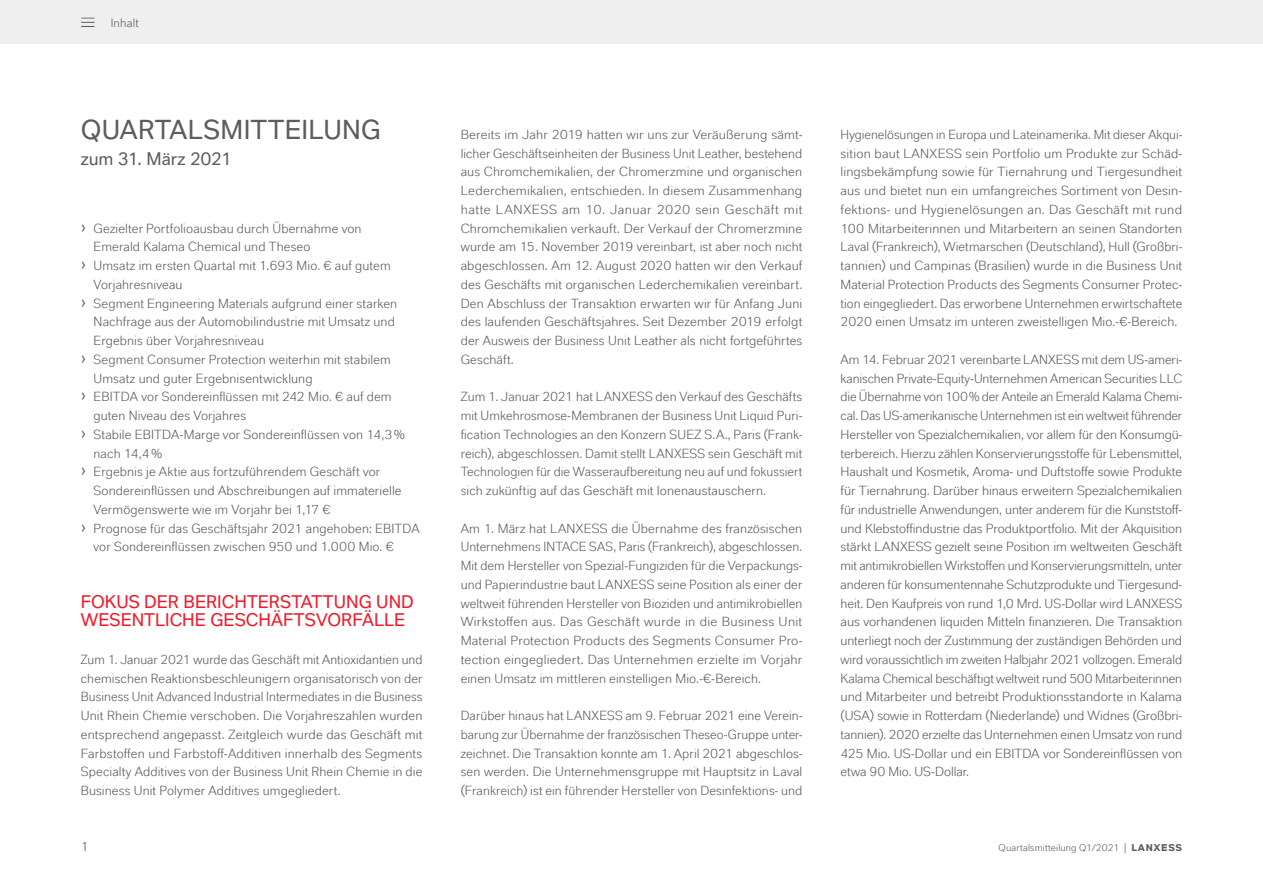
<style>
.page{position:relative;width:1263px;height:893px;background:#fff}
.page>*{position:absolute;margin:0;border:0;box-sizing:border-box;transform-origin:0 0}
.t1{font:27px "Lanxess Inverse";letter-spacing:.01em;color:#5c5d61}
.t2{font:18px/18.8px "Lanxess Inverse";letter-spacing:.005em;color:#f11a29}
.t3{font:18px "Lanxess Inverse";letter-spacing:-.01em;color:#5c5d61}
.t4{font:13.2px/18.8px "Lanxess";letter-spacing:.01em;color:#5c5d61;text-align:justify}
.t5{font:12px "Lanxess";letter-spacing:.01em;color:#5c5d61}
.t6{font:9.75px "Lanxess";letter-spacing:.015em;color:#5c5d61}
.s1{font-size:18.75px}
.s2{font-weight:700}
</style>
<div class="page">
<div style="left:0;top:0;width:1263px;height:43px;background:#efefef"></div>
<hr style="left:83px;top:17px;width:14px;height:4px;background:#000;opacity:.75">
<hr style="left:83px;top:26px;width:14px;height:3px;background:#000;opacity:.75">
<svg style="left:81px;top:17px;width:13px;height:12px"></svg>
<hr style="left:83px;top:22px;width:14px;height:3px;background:#000;opacity:.75">
<p class="t5" style="left:111px;top:15px;width:29px">Inhalt</p>
<h1 class="t1" style="left:81px;top:113px;width:301px">QUARTALSMITTEILUNG</h1>
<h2 class="t3" style="left:81px;top:147px;width:153px">zum 31. März 2021</h2>
<p class="t4" style="left:81px;top:218px;width:282px"><span class="s1">›</span> Gezielter Portfolioausbau durch Übernahme von</p>
<p class="t4" style="left:94px;top:237px;width:219px">Emerald Kalama Chemical und Theseo</p>
<p class="t4" style="left:81px;top:256px;width:311px"><span class="s1">›</span> Umsatz im ersten Quartal mit 1.693 Mio. € auf gutem</p>
<p class="t4" style="left:94px;top:274px;width:91px">Vorjahresniveau</p>
<p class="t4" style="left:81px;top:293px;width:318px"><span class="s1">›</span> Segment Engineering Materials aufgrund einer starken</p>
<p class="t4" style="left:94px;top:312px;width:303px">Nachfrage aus der Automobilindustrie mit Umsatz und</p>
<p class="t4" style="left:94px;top:331px;width:172px">Ergebnis über Vorjahresniveau</p>
<p class="t4" style="left:81px;top:349px;width:312px"><span class="s1">›</span> Segment Consumer Protection weiterhin mit stabilem</p>
<p class="t4" style="left:94px;top:368px;width:221px">Umsatz und guter Ergebnisentwicklung</p>
<p class="t4" style="left:81px;top:387px;width:312px"><span class="s1">›</span> EBITDA vor Sondereinflüssen mit 242 Mio. € auf dem</p>
<p class="t4" style="left:94px;top:406px;width:154px">guten Niveau des Vorjahres</p>
<p class="t4" style="left:81px;top:424px;width:325px"><span class="s1">›</span> Stabile EBITDA-Marge vor Sondereinflüssen von 14,3%</p>
<p class="t4" style="left:94px;top:443px;width:70px">nach 14,4%</p>
<p class="t4" style="left:81px;top:462px;width:301px"><span class="s1">›</span> Ergebnis je Aktie aus fortzuführendem Geschäft vor</p>
<p class="t4" style="left:94px;top:481px;width:310px">Sondereinflüssen und Abschreibungen auf immaterielle</p>
<p class="t4" style="left:94px;top:499px;width:238px">Vermögenswerte wie im Vorjahr bei 1,17 €</p>
<p class="t4" style="left:81px;top:518px;width:341px"><span class="s1">›</span> Prognose für das Geschäftsjahr 2021 angehoben: EBITDA</p>
<p class="t4" style="left:94px;top:537px;width:302px">vor Sondereinflüssen zwischen 950 und 1.000 Mio. €</p>
<h2 class="t2" style="left:81px;top:591px;width:335px">FOKUS DER BERICHTERSTATTUNG UND<br>WESENTLICHE GESCHÄFTSVORFÄLLE</h2>
<p class="t4" style="left:81px;top:649px;width:343px">Zum 1. Januar 2021 wurde das Geschäft mit Antioxidantien und chemischen Reaktionsbeschleunigern organisatorisch von der Business Unit Advanced Industrial Intermediates in die Business Unit Rhein Chemie verschoben. Die Vorjahreszahlen wurden entsprechend angepasst. Zeitgleich wurde das Geschäft mit Farbstoffen und Farbstoff-Additiven innerhalb des Segments Specialty Additives von der Business Unit Rhein Chemie in die Business Unit Polymer Additives umgegliedert.</p>
<p class="t4" style="left:461px;top:124px;width:343px">Bereits im Jahr 2019 hatten wir uns zur Veräußerung sämt&shy;licher Geschäftseinheiten der Business Unit Leather, bestehend aus Chromchemikalien, der Chromerzmine und organischen Lederchemikalien, entschieden. In diesem Zusammenhang hatte LANXESS am 10. Januar 2020 sein Geschäft mit Chromchemikalien verkauft. Der Verkauf der Chromerzmine wurde am 15. November 2019 vereinbart, ist aber noch nicht abgeschlossen. Am 12. August 2020 hatten wir den Verkauf des Geschäfts mit organischen Lederchemikalien vereinbart.<br>Den Abschluss der Transaktion erwarten wir für Anfang Juni des laufenden Geschäftsjahres. Seit Dezember 2019 erfolgt der Ausweis der Business Unit Leather als nicht fortgeführtes Geschäft.</p>
<p class="t4" style="left:461px;top:387px;width:343px">Zum 1. Januar 2021 hat LANXESS den Verkauf des Geschäfts mit Umkehrosmose-Membranen der Business Unit Liquid Puri&shy;fication Technologies an den Konzern SUEZ S.A., Paris (Frank&shy;reich), abgeschlossen. Damit stellt LANXESS sein Geschäft mit Technologien für die Wasseraufbereitung neu auf und fokussiert sich zukünftig auf das Geschäft mit Ionenaustauschern.</p>
<p class="t4" style="left:461px;top:518px;width:343px">Am 1. März hat LANXESS die Übernahme des französischen Unternehmens INTACE SAS, Paris (Frankreich), abgeschlossen.<br>Mit dem Hersteller von Spezial-Fungiziden für die Verpackungs&shy;und Papierindustrie baut LANXESS seine Position als einer der weltweit führenden Hersteller von Bioziden und antimikrobiellen Wirkstoffen aus. Das Geschäft wurde in die Business Unit Material Protection Products des Segments Consumer Pro&shy;tection eingegliedert. Das Unternehmen erzielte im Vorjahr einen Umsatz im mittleren einstelligen Mio.-€-Bereich.</p>
<p class="t4" style="left:461px;top:706px;width:343px">Darüber hinaus hat LANXESS am 9. Februar 2021 eine Verein&shy;barung zur Übernahme der französischen Theseo-Gruppe unter&shy;zeichnet. Die Transaktion konnte am 1. April 2021 abgeschlos&shy;sen werden. Die Unternehmensgruppe mit Hauptsitz in Laval (Frankreich) ist ein führender Hersteller von Desinfektions- und</p>
<p class="t4" style="left:840px;top:124px;width:343px">Hygienelösungen in Europa und Lateinamerika. Mit dieser Akqui&shy;sition baut LANXESS sein Portfolio um Produkte zur Schäd&shy;lingsbekämpfung sowie für Tiernahrung und Tiergesundheit aus und bietet nun ein umfangreiches Sortiment von Desin&shy;fektions- und Hygienelösungen an. Das Geschäft mit rund 100 Mitarbeiterinnen und Mitarbeitern an seinen Standorten Laval (Frankreich), Wietmarschen (Deutschland), Hull (Großbri&shy;tannien) und Campinas (Brasilien) wurde in die Business Unit Material Protection Products des Segments Consumer Protec&shy;tion eingegliedert. Das erworbene Unternehmen erwirtschaftete 2020 einen Umsatz im unteren zweistelligen Mio.-€-Bereich.</p>
<p class="t4" style="left:840px;top:349px;width:343px">Am 14. Februar 2021 vereinbarte LANXESS mit dem US-ameri&shy;kanischen Private-Equity-Unternehmen American Securities LLC die Übernahme von 100% der Anteile an Emerald Kalama Chemi&shy;cal. Das US-amerikanische Unternehmen ist ein weltweit führender Hersteller von Spezialchemikalien, vor allem für den Konsumgü&shy;terbereich. Hierzu zählen Konservierungsstoffe für Lebensmittel, Haushalt und Kosmetik, Aroma- und Duftstoffe sowie Produkte für Tiernahrung. Darüber hinaus erweitern Spezialchemikalien für industrielle Anwendungen, unter anderem für die Kunststoff&shy;und Klebstoffindustrie das Produktportfolio. Mit der Akquisition stärkt LANXESS gezielt seine Position im weltweiten Geschäft mit antimikrobiellen Wirkstoffen und Konservierungsmitteln, unter anderen für konsumentennahe Schutzprodukte und Tiergesund&shy;heit. Den Kaufpreis von rund 1,0 Mrd. US-Dollar wird LANXESS aus vorhandenen liquiden Mitteln finanzieren. Die Transaktion unterliegt noch der Zustimmung der zuständigen Behörden und wird voraussichtlich im zweiten Halbjahr 2021 vollzogen. Emerald Kalama Chemical beschäftigt weltweit rund 500 Mitarbeiterinnen und Mitarbeiter und betreibt Produktionsstandorte in Kalama (USA) sowie in Rotterdam (Niederlande) und Widnes (Großbri&shy;tannien). 2020 erzielte das Unternehmen einen Umsatz von rund 425 Mio. US-Dollar und ein EBITDA vor Sondereinflüssen von etwa 90 Mio. US-Dollar.</p>
<p class="t4" style="left:81px;top:837px;width:10px">1</p>
<p class="t6" style="left:998px;top:842px;width:185px">Quartalsmitteilung Q1/2021 | <span class="s2">LANXESS</span></p>
</div>
